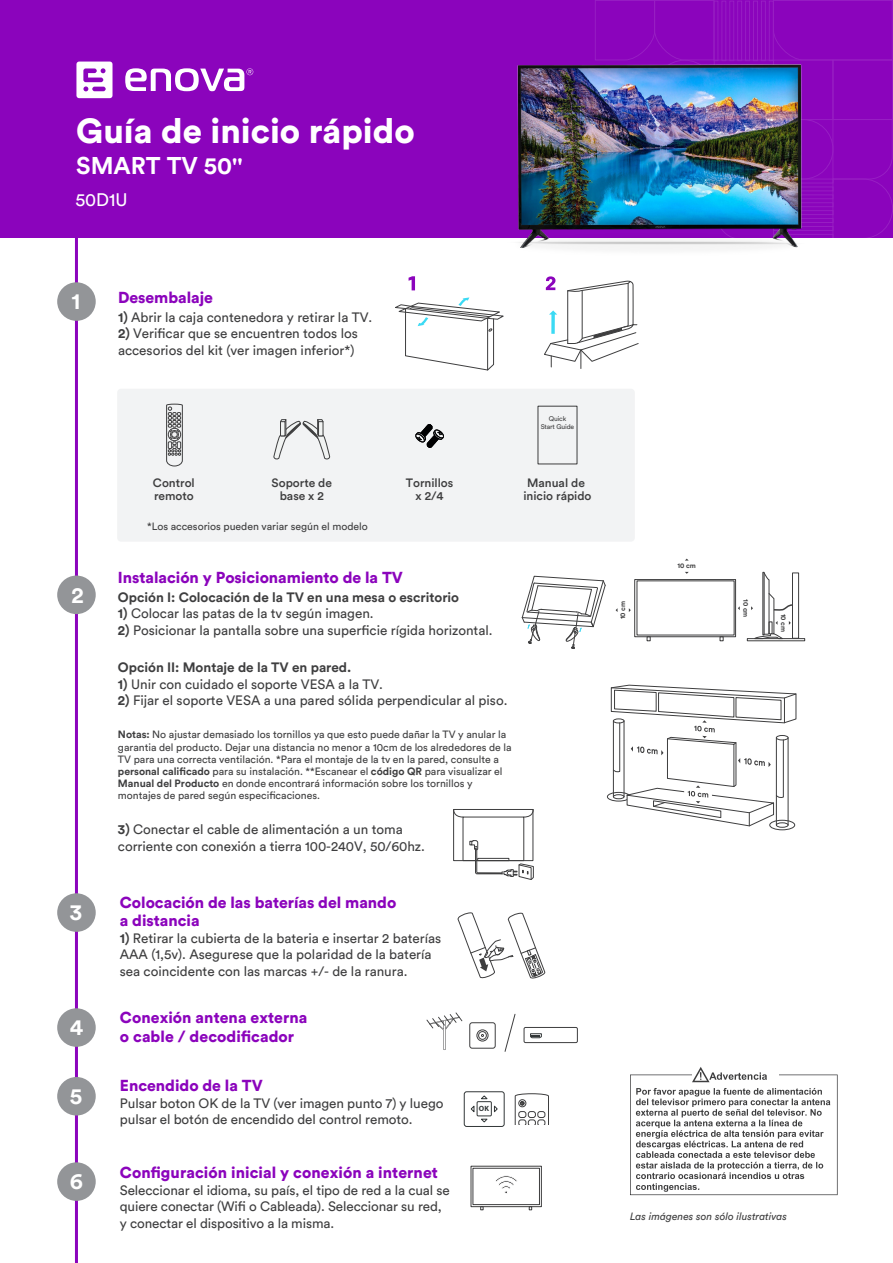
<style>
.page{position:relative;width:893px;height:1263px;background:#fff}
.page>*{position:absolute;margin:0;border:0;box-sizing:border-box;transform-origin:0 0}
.t1{font:900 34.5px "Circular Std";color:#fff}
.t2{font:700 24px "Circular Std";color:#fff}
.t3{font:700 22.5px "Circular Std";color:#fff}
.t4{font:18px "Circular Std";color:#fff}
.t5{font:900 15.75px/18.8px "Circular Std";color:#8b04bc}
.t6{font:13.5px/16.5px "Circular Std";color:#3e3e3f}
.t7{font:700 13.5px "Circular Std";color:#3e3e3f}
.t8{font:500 12px/13.5px "Circular Std";color:#3e3e3f;text-align:center}
.t9{font:10.5px/12px "Circular Std";color:#3e3e3f}
.t10{font:italic 10.5px "Circular Std";color:#3e3e3f}
.t11{font:700 7.65px "Myriad Pro";color:#323738}
.t12{font:700 6.9px "Circular Std";color:#3e3e3f}
.t13{font:6.75px/8.4px "Circular Std";letter-spacing:-.02em;color:#3e3e3f;text-align:center}
.s1{font-weight:700}
</style>
<div class="page">
<hr style="left:75px;top:197px;width:3px;height:1066px;background:#8b04bc">
<div style="left:0;top:0;width:893px;height:237px;background:#8b04bc"></div>
<svg style="left:76px;top:62px;width:37px;height:36px"></svg>
<svg style="left:125px;top:68px;width:128px;height:23px"></svg>
<svg style="left:595px;top:0;width:298px;height:238px"></svg>
<div style="left:57px;top:282px;width:39px;height:39px;background:#939598;border-radius:50%"></div>
<div style="left:57px;top:1077px;width:39px;height:38px;background:#939598;border-radius:50%"></div>
<svg style="left:395px;top:297px;width:109px;height:74px"></svg>
<div style="left:57px;top:575px;width:39px;height:39px;background:#939598;border-radius:50%"></div>
<div style="left:792px;top:572px;width:7px;height:67px;border:1px solid #3e3e3f"></div>
<div style="left:747px;top:638px;width:58px;height:3px;border:1px solid #3e3e3f"></div>
<div style="left:634px;top:579px;width:102px;height:58px;border:1px solid #3e3e3f"></div>
<svg style="left:647px;top:636px;width:4px;height:5px"></svg>
<svg style="left:720px;top:636px;width:3px;height:5px"></svg>
<svg style="left:751px;top:572px;width:43px;height:67px"></svg>
<div style="left:607px;top:792px;width:23px;height:9px;border:1px solid #3e3e3f;border-radius:50%"></div>
<div style="left:769px;top:820px;width:26px;height:10px;border:1px solid #3e3e3f;border-radius:50%"></div>
<div style="left:776px;top:822px;width:12px;height:6px;border:1px solid #3e3e3f;border-radius:50%"></div>
<svg style="left:610px;top:684px;width:187px;height:143px"></svg>
<div style="left:453px;top:809px;width:80px;height:52px;border:1px solid #3e3e3f"></div>
<svg style="left:453px;top:809px;width:11px;height:9px"></svg>
<svg style="left:523px;top:809px;width:11px;height:9px"></svg>
<svg style="left:469px;top:840px;width:65px;height:40px"></svg>
<div style="left:57px;top:893px;width:39px;height:39px;background:#939598;border-radius:50%"></div>
<svg style="left:457px;top:912px;width:89px;height:67px"></svg>
<svg style="left:409px;top:276px;width:6px;height:14px"></svg>
<svg style="left:544px;top:307px;width:95px;height:62px"></svg>
<svg style="left:521px;top:575px;width:85px;height:74px"></svg>
<svg style="left:630px;top:1067px;width:208px;height:128px"></svg>
<div style="left:464px;top:1091px;width:41px;height:36px;border:1px solid #323738;border-radius:2px"></div>
<svg style="left:470px;top:1095px;width:28px;height:28px"></svg>
<div style="left:57px;top:1008px;width:39px;height:39px;background:#939598;border-radius:50%"></div>
<svg style="left:426px;top:1012px;width:36px;height:38px"></svg>
<div style="left:469px;top:1022px;width:27px;height:26px;border:1px solid #3e3e3f;border-radius:2px"></div>
<div style="left:476px;top:1029px;width:12px;height:12px;border:1px solid #3e3e3f;border-radius:50%"></div>
<div style="left:478px;top:1031px;width:9px;height:9px;border:1px solid #3e3e3f;border-radius:50%"></div>
<svg style="left:504px;top:1014px;width:12px;height:38px"></svg>
<div style="left:524px;top:1027px;width:54px;height:16px;border:1px solid #3e3e3f"></div>
<svg style="left:530px;top:1033px;width:12px;height:5px"></svg>
<svg style="left:514px;top:1093px;width:35px;height:31px"></svg>
<div style="left:117px;top:389px;width:518px;height:153px;background:#f2f3f4;border-radius:4px"></div>
<svg style="left:166px;top:403px;width:17px;height:64px"></svg>
<svg style="left:273px;top:419px;width:58px;height:41px"></svg>
<svg style="left:415px;top:424px;width:29px;height:24px"></svg>
<img style="left:517px;top:29px;width:299px;height:199px">
<img style="left:496px;top:228px;width:320px;height:79px">
<div style="left:57px;top:1162px;width:39px;height:39px;background:#939598;border-radius:50%"></div>
<div style="left:473px;top:1168px;width:67px;height:37px;border:1px solid #3e3e3f"></div>
<div style="left:471px;top:1166px;width:71px;height:41px;border:1px solid #3e3e3f"></div>
<svg style="left:480px;top:1206px;width:3px;height:4px"></svg>
<svg style="left:496px;top:1175px;width:21px;height:19px"></svg>
<h1 class="t1" style="left:76px;top:108px;width:340px">Guía de inicio rápido</h1>
<h2 class="t2" style="left:76px;top:150px;width:168px">SMART TV 50''</h2>
<h3 class="t4" style="left:75px;top:189px;width:54px">50D1U</h3>
<h3 class="t3" style="left:71px;top:287px;width:10px">1</h3>
<p class="t5" style="left:118px;top:288px;width:97px">Desembalaje</p>
<p class="t6" style="left:118px;top:309px;width:256px"><span class="s1">1)</span> Abrir la caja contenedora y retirar la TV.</p>
<p class="t6" style="left:118px;top:325px;width:241px"><span class="s1">2)</span> Verificar que se encuentren todos los accesorios del kit (ver imagen inferior*)</p>
<p class="t13" style="left:541px;top:414px;width:35px">Quick<br>Start Guide</p>
<h3 class="t3" style="left:71px;top:580px;width:14px">2</h3>
<p class="t8" style="left:153px;top:475px;width:43px;text-align:left">Control remoto</p>
<p class="t8" style="left:272px;top:475px;width:62px">Soporte de base x 2</p>
<p class="t9" style="left:147px;top:520px;width:222px">*Los accesorios pueden variar según el modelo</p>
<p class="t8" style="left:406px;top:475px;width:49px">Tornillos x 2/4</p>
<p class="t8" style="left:523px;top:475px;width:70px">Manual de inicio rápido</p>
<p class="t5" style="left:118px;top:568px;width:286px">Instalación y Posicionamiento de la TV</p>
<p class="t7" style="left:118px;top:588px;width:343px">Opción I: Colocación de la TV en una mesa o escritorio</p>
<p class="t6" style="left:118px;top:605px;width:257px"><span class="s1">1)</span> Colocar las patas de la tv según imagen.</p>
<p class="t6" style="left:118px;top:622px;width:376px"><span class="s1">2)</span> Posicionar la pantalla sobre una superficie rígida horizontal.</p>
<p class="t7" style="left:118px;top:659px;width:235px">Opción II: Montaje de la TV en pared.</p>
<p class="t6" style="left:118px;top:676px;width:267px"><span class="s1">1)</span> Unir con cuidado el soporte VESA a la TV.</p>
<p class="t6" style="left:118px;top:692px;width:391px"><span class="s1">2)</span> Fijar el soporte VESA a una pared sólida perpendicular al piso.</p>
<p class="t9" style="left:118px;top:727px;width:395px;line-height:13.5px"><span class="s1">Notas:</span> No ajustar demasiado los tornillos ya que esto puede dañar la TV y anular la garantia del producto. Dejar una distancia no menor a 10cm de los alrededores de la</p>
<p class="t9" style="left:118px;top:753px;width:386px">TV para una correcta ventilación. *Para el montaje de la tv en la pared, consulte a <span class="s1">personal calificado</span> para su instalación. **Escanear el <span class="s1">código QR</span> para visualizar el <span class="s1">Manual del Producto</span> en donde encontrará información sobre los tornillos y montajes de pared según especificaciones.</p>
<p class="t6" style="left:118px;top:821px;width:308px"><span class="s1">3)</span> Conectar el cable de alimentación a un toma corriente con conexión a tierra 100-240V, 50/60hz.</p>
<h3 class="t3" style="left:70px;top:898px;width:14px">3</h3>
<p class="t5" style="left:120px;top:892px;width:278px">Colocación de las baterías del mando a distancia</p>
<p class="t6" style="left:120px;top:930px;width:323px"><span class="s1">1)</span> Retirar la cubierta de la bateria e insertar 2 baterías<br>AAA (1,5v). Asegurese que la polaridad de la batería sea coincidente con las marcas +/- de la ranura.</p>
<h3 class="t3" style="left:70px;top:1013px;width:15px">4</h3>
<h3 class="t3" style="left:70px;top:1081px;width:14px">5</h3>
<h3 class="t3" style="left:70px;top:1167px;width:15px">6</h3>
<p class="t5" style="left:120px;top:1008px;width:189px">Conexión antena externa o cable / decodificador</p>
<p class="t5" style="left:120px;top:1076px;width:144px">Encendido de la TV</p>
<p class="t6" style="left:120px;top:1094px;width:325px">Pulsar boton OK de la TV (ver imagen punto 7) y luego pulsar el botón de encendido del control remoto.</p>
<p class="t5" style="left:120px;top:1163px;width:319px">Configuración inicial y conexión a internet</p>
<p class="t6" style="left:120px;top:1182px;width:331px">Seleccionar el idioma, su país, el tipo de red a la cual se quiere conectar (Wifi o Cableada). Seleccionar su red, y conectar el dispositivo a la misma.</p>
<p class="t11" style="left:479px;top:1104px;width:12px">OK</p>
<p class="t12" style="left:618px;top:619px;width:20px;rotate:-90deg">10 cm</p>
<p class="t12" style="left:677px;top:561px;width:20px">10 cm</p>
<p class="t12" style="left:750px;top:599px;width:20px;rotate:90deg">10 cm</p>
<p class="t12" style="left:788px;top:614px;width:20px;rotate:90deg">10 cm</p>
<p class="t10" style="left:630px;top:1210px;width:159px">Las imágenes son sólo ilustrativas</p>
</div>
